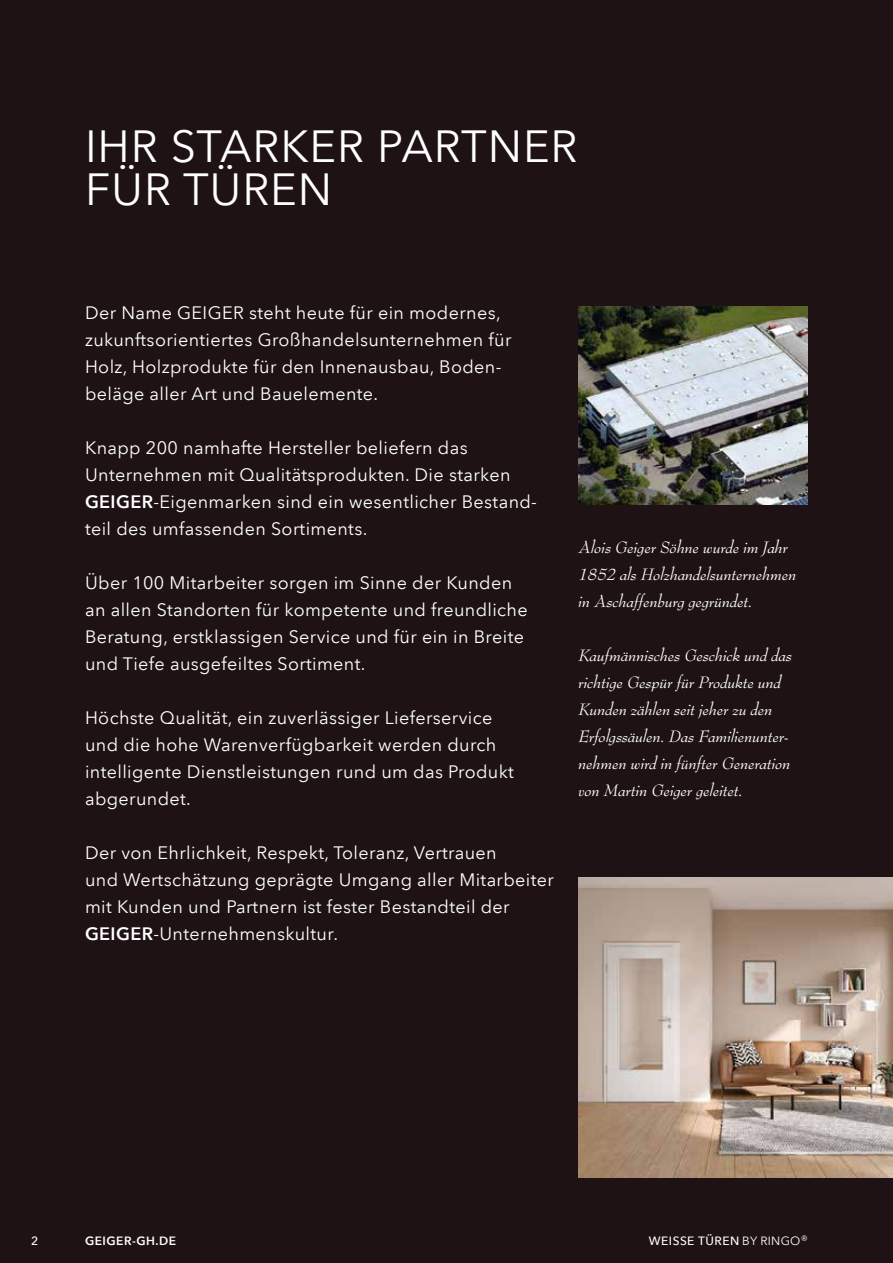
<style>
.page{position:relative;width:893px;height:1263px;background:#1f1214}
.page>*{position:absolute;margin:0;border:0;box-sizing:border-box;transform-origin:0 0}
.t1{font:45px/43.5px "Avenir Next LT Pro";letter-spacing:.02em;color:#fff}
.t2{font:18px/27px "Avenir Next LT Pro";letter-spacing:.02em;color:#fff}
.t3{font:italic 18px/27px "Bernhard Modern Std";color:#fff}
.t4{font:500 12px "Avenir Next LT Pro";letter-spacing:.04em;color:#fff}
.t5{font:600 12px "Avenir Next LT Pro";letter-spacing:.04em;color:#fff}
.s1{font-weight:600}
.s2{font-weight:400}
</style>
<div class="page">
<img style="left:578px;top:306px;width:230px;height:198px">
<img style="left:578px;top:877px;width:315px;height:301px">
<h1 class="t1" style="left:85px;top:124px;width:494px">IHR STARKER PARTNER<br>FÜR TÜREN</h1>
<p class="t2" style="left:85px;top:299px;width:428px">Der Name GEIGER steht heute für ein modernes, zukunftsorientiertes Großhandelsunternehmen für Holz, Holzprodukte für den Innenausbau, Boden&shy;beläge aller Art und Bauelemente.</p>
<p class="t2" style="left:85px;top:434px;width:454px">Knapp 200 namhafte Hersteller beliefern das Unternehmen mit Qualitätsprodukten. Die starken <span class="s1">GEIGER</span>-Eigenmarken sind ein wesentlicher Bestand--- teil des umfassenden Sortiments.</p>
<p class="t2" style="left:85px;top:569px;width:444px">Über 100 Mitarbeiter sorgen im Sinne der Kunden an allen Standorten für kompetente und freundliche Beratung, erstklassigen Service und für ein in Breite und Tiefe ausgefeiltes Sortiment.</p>
<p class="t2" style="left:85px;top:704px;width:430px">Höchste Qualität, ein zuverlässiger Lieferservice und die hohe Warenverfügbarkeit werden durch intelligente Dienstleistungen rund um das Produkt abgerundet.</p>
<p class="t2" style="left:85px;top:839px;width:470px">Der von Ehrlichkeit, Respekt, Toleranz, Vertrauen<br>und Wertschätzung geprägte Umgang aller Mitarbeiter mit Kunden und Partnern ist fester Bestandteil der <span class="s1">GEIGER</span>-Unternehmenskultur.</p>
<p class="t3" style="left:578px;top:534px;width:219px">Alois Geiger Söhne wurde im Jahr<br>1852 als Holzhandelsunternehmen in Aschaffenburg gegründet.</p>
<p class="t3" style="left:578px;top:642px;width:215px">Kaufmännisches Geschick und das richtige Gespür für Produkte und<br>Kunden zählen seit jeher zu den<br>Erfolgssäulen. Das Familienunter&shy;nehmen wird in fünfter Generation von Martin Geiger geleitet.</p>
<p class="t4" style="left:31px;top:1234px;width:9px">2</p>
<p class="t5" style="left:85px;top:1234px;width:92px">GEIGER-GH.DE</p>
<p class="t4" style="left:649px;top:1234px;width:160px">WEISSE TÜREN <span class="s2">BY RINGO®</span></p>
</div>
